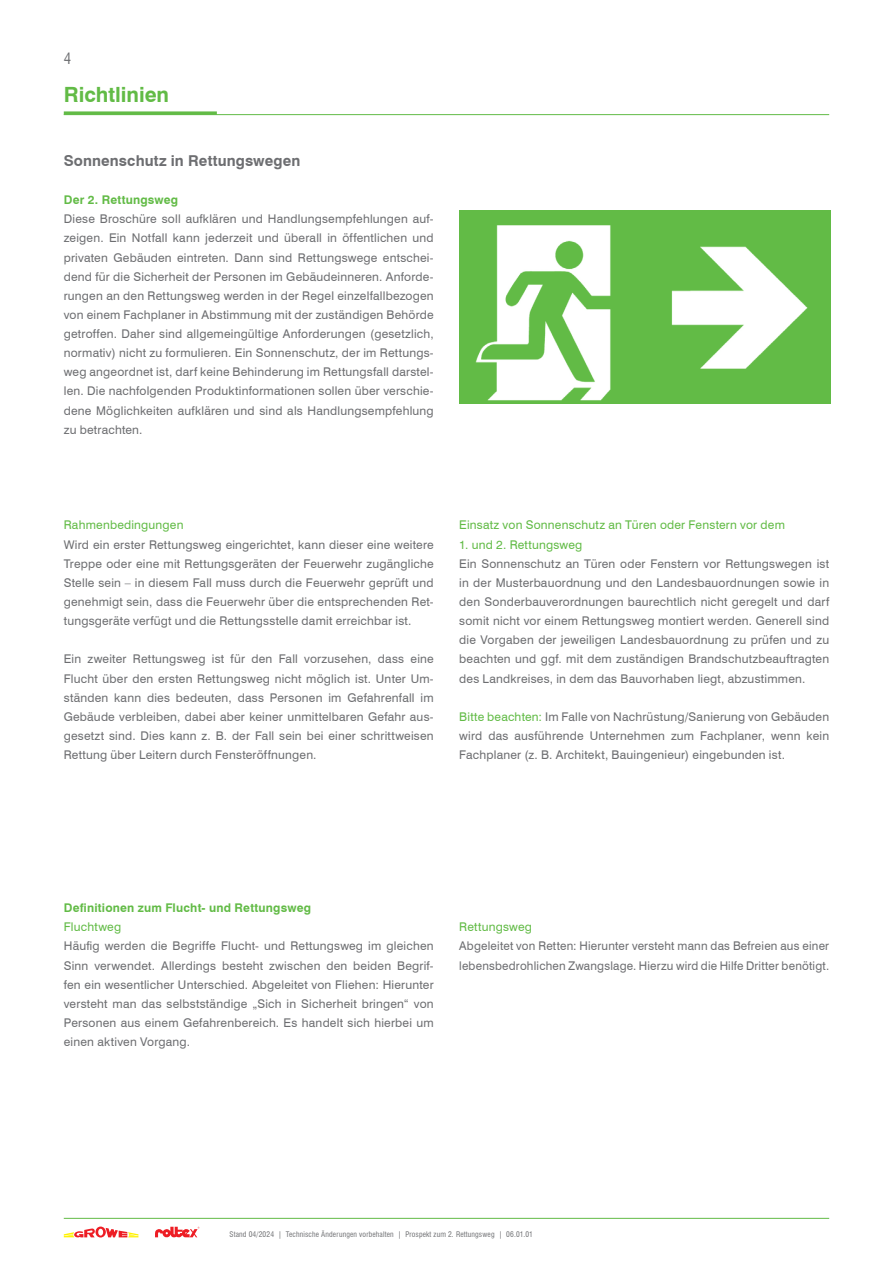
<style>
.page{position:relative;width:893px;height:1263px;background:#fff}
.page>*{position:absolute;margin:0;border:0;box-sizing:border-box;transform-origin:0 0}
._01_THEMEN-HEAD_1zeilig_Bold_GRUEN_links_{font:700 21px "Swiss 721 BT";color:#62bb46}
.GRW_02_HEAD_Bold_10pt_LW_10{font:700 15px "Swiss 721 BT";letter-spacing:.005em;color:#6d6e71}
.t1{font:condensed 15px "Swiss 721 BT";color:#6d6e71}
.GRW_04_TXT_Blocksatz_GRAU_8pt{font:12px/19.2px "Swiss 721 BT";letter-spacing:.015em;color:#6d6e71;text-align:justify}
._03c_INHALTS-SUB-HEAD_GRUEN_links_8pt{font:12px "Swiss 721 BT";letter-spacing:.015em;color:#62bb46}
._03a_INHALTS-HEAD_Bold_GRUEN_links_8pt{font:700 12px "Swiss 721 BT";letter-spacing:.015em;color:#62bb46}
.GRW_04_TXT_Blocksatz_GRAU_8pt-2{font:12px "Swiss 721 BT";letter-spacing:.015em;color:#62bb46}
.GRW_03a_INHALTS-HEAD_Bold_GRUEN_links_8p{font:700 12px "Swiss 721 BT";letter-spacing:.015em;color:#62bb46}
.GRW_FOOT-Absender_Cond_libue_5pt{font:condensed 7.5px "Swiss 721 BT";letter-spacing:.02em;color:#6d6e71}
.s1{color:#62bb46}
</style>
<div class="page">
<hr style="left:64px;top:1218px;width:765px;height:1px;background:#62bb46">
<hr style="left:64px;top:114px;width:765px;height:1px;background:#62bb46">
<svg style="left:64px;top:111px;width:153px;height:3px"></svg>
<svg style="left:64px;top:1226px;width:74px;height:11px"></svg>
<svg style="left:155px;top:1227px;width:44px;height:10px"></svg>
<img style="left:459px;top:210px;width:371px;height:194px">
<p class="t1" style="left:64px;top:49px;width:9px">4</p>
<p class="_01_THEMEN-HEAD_1zeilig_Bold_GRUEN_links_" style="left:64px;top:82px;width:107px">Richtlinien</p>
<p class="GRW_02_HEAD_Bold_10pt_LW_10" style="left:64px;top:151px;width:238px">Sonnenschutz in Rettungswegen</p>
<p class="GRW_03a_INHALTS-HEAD_Bold_GRUEN_links_8p" style="left:64px;top:193px;width:116px">Der 2. Rettungsweg</p>
<p class="GRW_04_TXT_Blocksatz_GRAU_8pt" style="left:64px;top:209px;width:371px">Diese Broschüre soll aufklären und Handlungsempfehlungen auf&shy;zeigen. Ein Notfall kann jederzeit und überall in öffentlichen und privaten Gebäuden eintreten. Dann sind Rettungswege entschei&shy;dend für die Sicherheit der Personen im Gebäudeinneren. Anforde&shy;rungen an den Rettungsweg werden in der Regel einzelfallbezogen von einem Fachplaner in Abstimmung mit der zuständigen Behörde getroffen. Daher sind allgemeingültige Anforderungen (gesetzlich, normativ) nicht zu formulieren. Ein Sonnenschutz, der im Rettungs&shy;weg angeordnet ist, darf keine Behinderung im Rettungsfall darstel&shy;len. Die nachfolgenden Produktinformationen sollen über verschie&shy;dene Möglichkeiten aufklären und sind als Handlungsempfehlung zu betrachten.</p>
<p class="_03c_INHALTS-SUB-HEAD_GRUEN_links_8pt" style="left:64px;top:518px;width:121px">Rahmenbedingungen</p>
<p class="GRW_04_TXT_Blocksatz_GRAU_8pt" style="left:64px;top:535px;width:371px">Wird ein erster Rettungsweg eingerichtet, kann dieser eine weitere Treppe oder eine mit Rettungsgeräten der Feuerwehr zugängliche Stelle sein – in diesem Fall muss durch die Feuerwehr geprüft und genehmigt sein, dass die Feuerwehr über die entsprechenden Ret&shy;tungsgeräte verfügt und die Rettungsstelle damit erreichbar ist.</p>
<p class="GRW_04_TXT_Blocksatz_GRAU_8pt" style="left:64px;top:649px;width:371px">Ein zweiter Rettungsweg ist für den Fall vorzusehen, dass eine Flucht über den ersten Rettungsweg nicht möglich ist. Unter Um&shy;ständen kann dies bedeuten, dass Personen im Gefahrenfall im Gebäude verbleiben, dabei aber keiner unmittelbaren Gefahr aus&shy;gesetzt sind. Dies kann z. B. der Fall sein bei einer schrittweisen Rettung über Leitern durch Fensteröffnungen.</p>
<p class="_03c_INHALTS-SUB-HEAD_GRUEN_links_8pt" style="left:459px;top:518px;width:327px">Einsatz von Sonnenschutz an Türen oder Fenstern vor dem</p>
<p class="_03c_INHALTS-SUB-HEAD_GRUEN_links_8pt" style="left:459px;top:537px;width:125px">1. und 2. Rettungsweg</p>
<p class="GRW_04_TXT_Blocksatz_GRAU_8pt" style="left:459px;top:554px;width:371px">Ein Sonnenschutz an Türen oder Fenstern vor Rettungswegen ist in der Musterbauordnung und den Landesbauordnungen sowie in den Sonderbauverordnungen baurechtlich nicht geregelt und darf somit nicht vor einem Rettungsweg montiert werden. Generell sind die Vorgaben der jeweiligen Landesbauordnung zu prüfen und zu beachten und ggf. mit dem zuständigen Brandschutzbeauftragten des Landkreises, in dem das Bauvorhaben liegt, abzustimmen.</p>
<p class="GRW_04_TXT_Blocksatz_GRAU_8pt" style="left:459px;top:707px;width:371px"><span class="s1">Bitte beachten:</span> Im Falle von Nachrüstung/Sanierung von Gebäuden wird das ausführende Unternehmen zum Fachplaner, wenn kein Fachplaner (z. B. Architekt, Bauingenieur) eingebunden ist.</p>
<p class="_03a_INHALTS-HEAD_Bold_GRUEN_links_8pt" style="left:64px;top:900px;width:249px">Definitionen zum Flucht- und Rettungsweg</p>
<p class="GRW_04_TXT_Blocksatz_GRAU_8pt-2" style="left:64px;top:920px;width:59px">Fluchtweg</p>
<p class="GRW_04_TXT_Blocksatz_GRAU_8pt" style="left:64px;top:936px;width:371px">Häufig werden die Begriffe Flucht- und Rettungsweg im gleichen Sinn verwendet. Allerdings besteht zwischen den beiden Begrif&shy;fen ein wesentlicher Unterschied. Abgeleitet von Fliehen: Hierunter versteht man das selbstständige „Sich in Sicherheit bringen“ von Personen aus einem Gefahrenbereich. Es handelt sich hierbei um einen aktiven Vorgang.</p>
<p class="GRW_04_TXT_Blocksatz_GRAU_8pt-2" style="left:459px;top:920px;width:74px">Rettungsweg</p>
<p class="GRW_04_TXT_Blocksatz_GRAU_8pt" style="left:459px;top:936px;width:371px">Abgeleitet von Retten: Hierunter versteht mann das Befreien aus einer lebensbedrohlichen Zwangslage. Hierzu wird die Hilfe Dritter benötigt.</p>
<p class="GRW_FOOT-Absender_Cond_libue_5pt" style="left:230px;top:1230px;width:305px">Stand 04/2024 | Technische Änderungen vorbehalten | Prospekt zum 2. Rettungsweg | 06.01.01</p>
</div>
